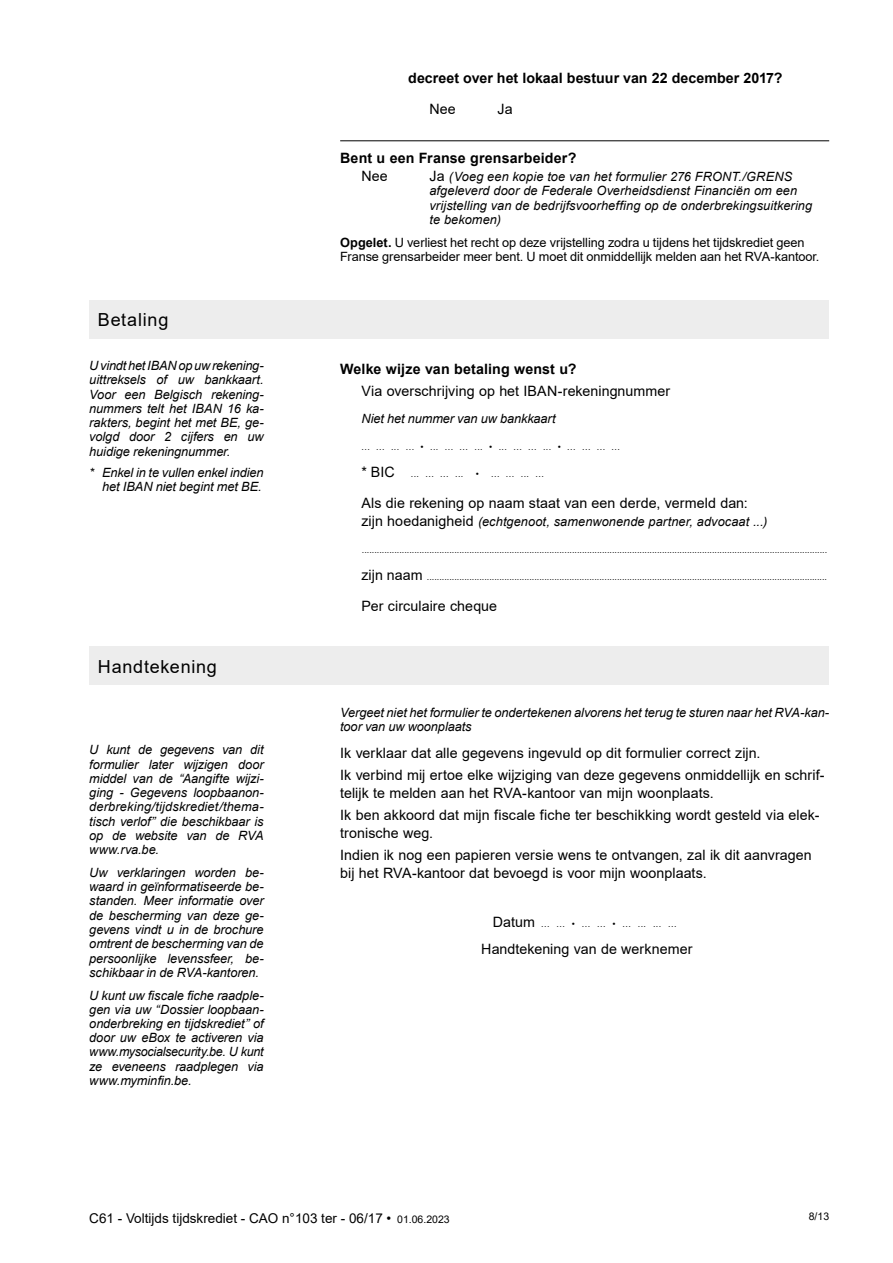
<style>
.page{position:relative;width:893px;height:1263px;background:#fff}
.page>*{position:absolute;margin:0;border:0;box-sizing:border-box;transform-origin:0 0}
.t1{font:18px "Arial";letter-spacing:.045em;color:#000}
.t2{font:14.25px/22.2px "Arial";letter-spacing:.005em;color:#000}
.t3{font:700 14.25px "Arial";letter-spacing:.005em;color:#000}
.t4{font:13.5px "Arial";color:#000}
.t5{font:italic 12.75px/14.2px "Arial";letter-spacing:-.005em;color:#000;text-align:justify}
.t6{font:12.75px/14.2px "Arial";letter-spacing:-.005em;color:#000}
.t7{font:10.5px "Arial";color:#000}
.t8{font:9px "Arial";color:#000}
.s1{font-style:normal;font-size:14.25px}
.s2{font-weight:700}
.s3{font-size:14.25px}
.s4{font-size:10.5px}
</style>
<div class="page">
<hr style="left:340px;top:140px;width:489px;height:1px;background:#000">
<div style="left:89px;top:300px;width:740px;height:38px;background:#ededed"></div>
<div style="left:89px;top:647px;width:740px;height:38px;background:#ededed"></div>
<h1 class="t1" style="left:98px;top:307px;width:72px">Betaling</h1>
<p class="t5" style="left:89px;top:359px;width:176px">U vindt het IBAN op uw rekening&shy;uittreksels of uw bankkaart.<br>Voor een Belgisch rekening&shy;nummers telt het IBAN 16 ka&shy;rakters, begint het met BE, ge&shy;volgd door 2 cijfers en uw huidige rekeningnummer.</p>
<p class="t5" style="left:89px;top:465px;width:176px;text-align:right">* Enkel in te vullen enkel indien het IBAN niet begint met BE.</p>
<h1 class="t1" style="left:98px;top:654px;width:121px">Handtekening</h1>
<p class="t5" style="left:89px;top:743px;width:176px">U kunt de gegevens van dit formulier later wijzigen door middel van de “Aangifte wijzi&shy;ging - Gegevens loopbaanon&shy;derbreking/tijdskrediet/thema&shy;tisch verlof” die beschikbaar is op de website van de RVA www.rva.be.</p>
<p class="t5" style="left:89px;top:865px;width:176px">Uw verklaringen worden be&shy;waard in geïnformatiseerde be&shy;standen. Meer informatie over de bescherming van deze ge&shy;gevens vindt u in de brochure omtrent de bescherming van de persoonlijke levenssfeer, be&shy;schikbaar in de RVA-kantoren.</p>
<p class="t5" style="left:89px;top:988px;width:176px">U kunt uw fiscale fiche raadple&shy;gen via uw “Dossier loopbaan&shy;onderbreking en tijdskrediet” of door uw eBox te activeren via www.mysocialsecurity.be. U kunt ze eveneens raadplegen via www.myminfin.be.</p>
<p class="t3" style="left:408px;top:68px;width:376px">decreet over het lokaal bestuur van 22 december 2017?</p>
<p class="t2" style="left:429px;top:98px;width:28px">Nee</p>
<p class="t2" style="left:497px;top:98px;width:17px">Ja</p>
<p class="t3" style="left:340px;top:148px;width:238px">Bent u een Franse grensarbeider?</p>
<p class="t2" style="left:361px;top:165px;width:28px">Nee</p>
<p class="t5" style="left:429px;top:170px;width:384px;text-align:left"><span class="s1">Ja</span> (Voeg een kopie toe van het formulier 276 FRONT./GRENS afgeleverd door de Federale Overheidsdienst Financiën om een vrijstelling van de bedrijfsvoorheffing op de onderbrekingsuitkering te bekomen)</p>
<p class="t6" style="left:340px;top:235px;width:481px"><span class="s2">Opgelet.</span> U verliest het recht op deze vrijstelling zodra u tijdens het tijdskrediet geen<br>Franse grensarbeider meer bent. U moet dit onmiddellijk melden aan het RVA-kantoor.</p>
<p class="t3" style="left:340px;top:359px;width:238px">Welke wijze van betaling wenst u?</p>
<p class="t2" style="left:361px;top:380px;width:310px">Via overschrijving op het IBAN-rekeningnummer</p>
<p class="t5" style="left:361px;top:412px;width:196px">Niet het nummer van uw bankkaart</p>
<p class="t8" style="left:361px;top:441px;width:260px">... ... ... ... • ... ... ... ... • ... ... ... ... • ... ... ... ...</p>
<p class="t8" style="left:361px;top:468px;width:104px"><span class="s3">* BIC</span> ... ... ... ...</p>
<p class="t8" style="left:476px;top:468px;width:70px">• ... ... ... ...</p>
<p class="t2" style="left:361px;top:492px;width:388px">Als die rekening op naam staat van een derde, vermeld dan:</p>
<p class="t5" style="left:361px;top:514px;width:408px"><span class="s1">zijn hoedanigheid</span> (echtgenoot, samenwonende partner, advocaat ...)</p>
<p class="t8" style="left:362px;top:544px;width:467px">..........................................................................................................................................................................................</p>
<p class="t8" style="left:361px;top:571px;width:467px"><span class="s3">zijn naam</span> ................................................................................................................................................................</p>
<p class="t2" style="left:361px;top:594px;width:137px">Per circulaire cheque</p>
<p class="t5" style="left:340px;top:705px;width:490px">Vergeet niet het formulier te ondertekenen alvorens het terug te sturen naar het RVA-kan&shy;toor van uw woonplaats</p>
<p class="t2" style="left:340px;top:741px;width:486px">Ik verklaar dat alle gegevens ingevuld op dit formulier correct zijn.<br>Ik verbind mij ertoe elke wijziging van deze gegevens onmiddellijk en schrif-</p>
<p class="t2" style="left:340px;top:782px;width:481px">telijk te melden aan het RVA-kantoor van mijn woonplaats.<br>Ik ben akkoord dat mijn fiscale fiche ter beschikking wordt gesteld via elek-</p>
<p class="t2" style="left:340px;top:822px;width:473px">tronische weg.<br>Indien ik nog een papieren versie wens te ontvangen, zal ik dit aanvragen</p>
<p class="t2" style="left:340px;top:862px;width:368px">bij het RVA-kantoor dat bevoegd is voor mijn woonplaats.</p>
<p class="t8" style="left:493px;top:918px;width:185px"><span class="s3">Datum</span> ... ... • ... ... • ... ... ... ...</p>
<p class="t2" style="left:481px;top:937px;width:213px">Handtekening van de werknemer</p>
<p class="t4" style="left:89px;top:1208px;width:362px">C61 - Voltijds tijdskrediet - CAO n°103 ter - 06/17 • <span class="s4">01.06.2023</span></p>
<p class="t7" style="left:809px;top:1209px;width:22px">8/13</p>
</div>
